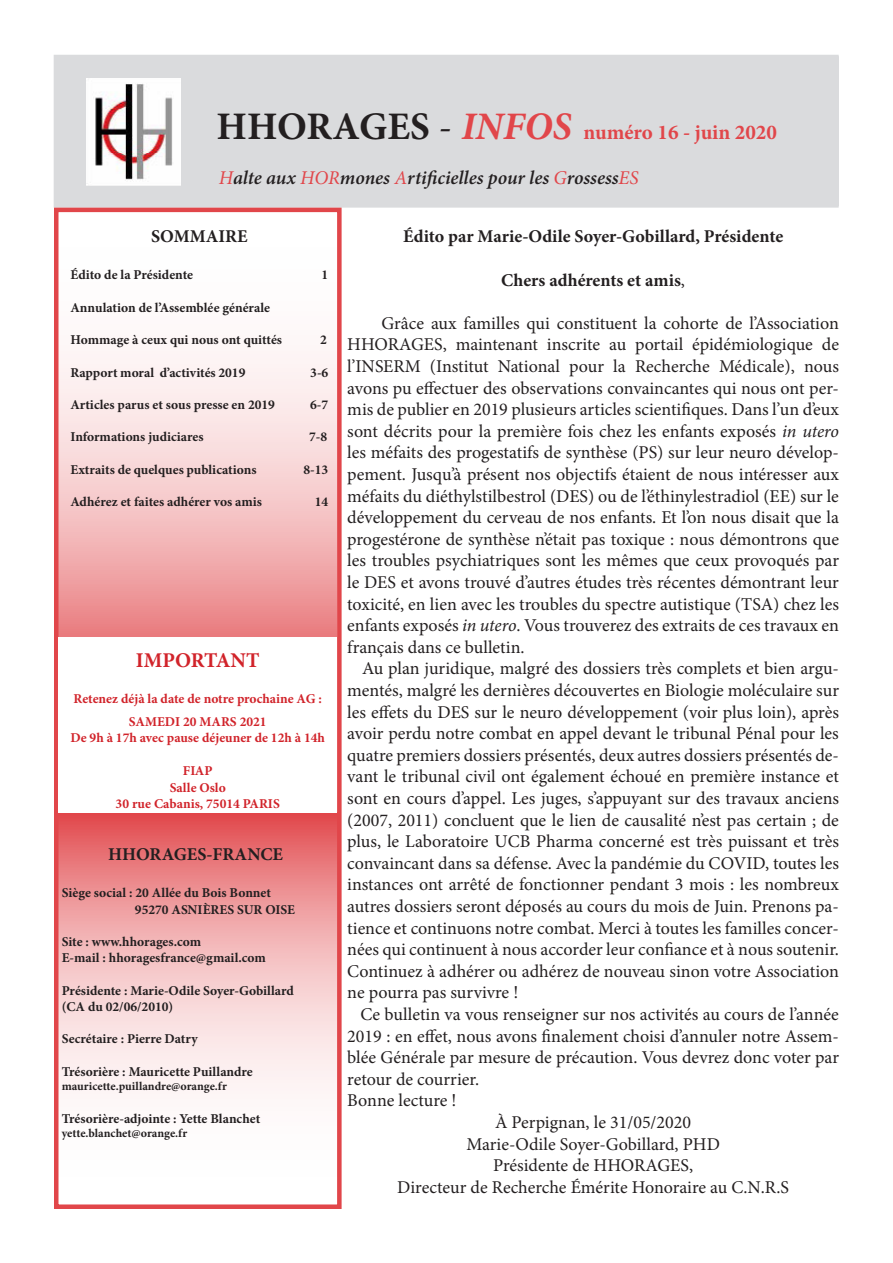
<style>
.page{position:relative;width:893px;height:1263px;background:#fff}
.page>*{position:absolute;margin:0;border:0;box-sizing:border-box;transform-origin:0 0}
.t1{font:700 21px "Minion Pro";color:#e1464a}
.t2{font:700 21px "Minion Pro";color:#d1232a}
.t3{font:italic 600 19.5px "Minion Pro";letter-spacing:-.005em;color:#231f20}
.t4{font:18px/21.6px "Minion Pro";color:#231f20;text-align:justify}
.t5{font:700 18px "Minion Pro";color:#231f20}
.t6{font:700 13.5px/16.2px "Minion Pro";color:#231f20}
.t7{font:700 13.5px/16.5px "Minion Pro";color:#d1232a;text-align:center}
.t8{font:700 12px "Minion Pro";color:#231f20}
.s1{font-size:39px;color:#231f20}
.s2{font-weight:400;font-size:39px;color:#231f20}
.s3{font-style:italic;font-size:39px}
.s4{font-weight:400;color:#e1464a}
.s5{font-weight:400}
.s6{font-style:italic}
</style>
<div class="page">
<div style="left:54px;top:55px;width:785px;height:153px;background:#dadbdd;border:2px solid #dadbdd"></div>
<svg style="left:53px;top:205px;width:291px;height:1004px"></svg>
<svg style="left:58px;top:213px;width:279px;height:424px"></svg>
<svg style="left:54px;top:813px;width:283px;height:391px"></svg>
<div style="left:58px;top:637px;width:279px;height:176px;background:#fff"></div>
<img style="left:86px;top:78px;width:95px;height:107px">
<p class="t1" style="left:217px;top:118px;width:562px"><span class="s1">HHORAGES</span> <span class="s2">-</span> <span class="s3">INFOS</span> numéro 16 - juin 2020</p>
<p class="t3" style="left:219px;top:164px;width:421px"><span class="s4">H</span>alte aux <span class="s4">HOR</span>mones <span class="s4">A</span>rtificielles pour les <span class="s4">G</span>rossess<span class="s4">ES</span></p>
<p class="t5" style="left:403px;top:224px;width:382px">Édito par Marie-Odile Soyer-Gobillard, Présidente</p>
<p class="t5" style="left:501px;top:267px;width:185px">Chers adhérents et amis<span class="s5">,</span></p>
<p class="t4" style="left:347px;top:312px;width:493px;text-indent:34px">Grâce aux familles qui constituent la cohorte de l’Association HHORAGES, maintenant inscrite au portail épidémiologique de l’INSERM (Institut National pour la Recherche Médicale), nous avons pu effectuer des observations convaincantes qui nous ont per&shy;mis de publier en 2019 plusieurs articles scientifiques. Dans l’un d’eux sont décrits pour la première fois chez les enfants exposés <span class="s6">in utero </span>les méfaits des progestatifs de synthèse (PS) sur leur neuro dévelop&shy;pement. Jusqu’à présent nos objectifs étaient de nous intéresser aux méfaits du diéthylstilbestrol (DES) ou de l’éthinylestradiol (EE) sur le développement du cerveau de nos enfants. Et l’on nous disait que la progestérone de synthèse n’était pas toxique : nous démontrons que les troubles psychiatriques sont les mêmes que ceux provoqués par le DES et avons trouvé d’autres études très récentes démontrant leur toxicité, en lien avec les troubles du spectre autistique (TSA) chez les enfants exposés <span class="s6">in utero</span>. Vous trouverez des extraits de ces travaux en français dans ce bulletin.</p>
<p class="t4" style="left:347px;top:658px;width:493px;text-indent:15px">Au plan juridique, malgré des dossiers très complets et bien argu&shy;mentés, malgré les dernières découvertes en Biologie moléculaire sur les effets du DES sur le neuro développement (voir plus loin), après avoir perdu notre combat en appel devant le tribunal Pénal pour les quatre premiers dossiers présentés, deux autres dossiers présentés de&shy;vant le tribunal civil ont également échoué en première instance et sont en cours d’appel. Les juges, s’appuyant sur des travaux anciens (2007, 2011) concluent que le lien de causalité n’est pas certain ; de plus, le Laboratoire UCB Pharma concerné est très puissant et très convaincant dans sa défense. Avec la pandémie du COVID, toutes les instances ont arrêté de fonctionner pendant 3 mois : les nombreux autres dossiers seront déposés au cours du mois de Juin. Prenons pa&shy;tience et continuons notre combat. Merci à toutes les familles concer&shy;nées qui continuent à nous accorder leur confiance et à nous soutenir.<br>Continuez à adhérer ou adhérez de nouveau sinon votre Association ne pourra pas survivre !</p>
<p class="t4" style="left:360px;top:1003px;width:480px">Ce bulletin va vous renseigner sur nos activités au cours de l’année</p>
<p class="t4" style="left:347px;top:1025px;width:493px">2019 : en effet, nous avons finalement choisi d’annuler notre Assem-</p>
<p class="t4" style="left:347px;top:1047px;width:493px">blée Générale par mesure de précaution. Vous devrez donc voter par</p>
<p class="t4" style="left:347px;top:1068px;width:133px">retour de courrier.</p>
<p class="t4" style="left:347px;top:1090px;width:111px">Bonne lecture !</p>
<p class="t4" style="left:495px;top:1111px;width:198px">À Perpignan, le 31/05/2020</p>
<p class="t4" style="left:466px;top:1133px;width:255px">Marie-Odile Soyer-Gobillard, PHD</p>
<p class="t4" style="left:493px;top:1155px;width:202px">Présidente de HHORAGES,</p>
<p class="t4" style="left:397px;top:1176px;width:393px">Directeur de Recherche Émérite Honoraire au C.N.R.S</p>
<p class="t5" style="left:151px;top:223px;width:98px">SOMMAIRE</p>
<p class="t6" style="left:70px;top:267px;width:124px">Édito de la Présidente</p>
<p class="t6" style="left:322px;top:267px;width:8px">1</p>
<p class="t6" style="left:70px;top:299px;width:201px">Annulation de l’Assemblée générale</p>
<p class="t6" style="left:70px;top:332px;width:213px">Hommage à ceux qui nous ont quittés</p>
<p class="t6" style="left:320px;top:332px;width:8px">2</p>
<p class="t6" style="left:70px;top:364px;width:177px">Rapport moral d’activités 2019</p>
<p class="t6" style="left:310px;top:364px;width:20px">3-6</p>
<p class="t6" style="left:70px;top:396px;width:206px">Articles parus et sous presse en 2019</p>
<p class="t6" style="left:310px;top:396px;width:20px">6-7</p>
<p class="t6" style="left:70px;top:429px;width:135px">Informations judiciares</p>
<p class="t6" style="left:309px;top:429px;width:20px">7-8</p>
<p class="t6" style="left:70px;top:461px;width:188px">Extraits de quelques publications</p>
<p class="t6" style="left:303px;top:461px;width:26px">8-13</p>
<p class="t6" style="left:70px;top:494px;width:193px">Adhérez et faites adhérer vos amis</p>
<p class="t6" style="left:315px;top:494px;width:15px">14</p>
<p class="t2" style="left:136px;top:646px;width:125px">IMPORTANT</p>
<p class="t7" style="left:74px;top:687px;width:250px;line-height:22.5px">Retenez déjà la date de notre prochaine AG :<br>SAMEDI 20 MARS 2021</p>
<p class="t7" style="left:70px;top:729px;width:256px">De 9h à 17h avec pause déjeuner de 12h à 14h</p>
<p class="t7" style="left:116px;top:762px;width:166px">FIAP<br>Salle Oslo<br>30 rue Cabanis, 75014 PARIS</p>
<p class="t5" style="left:108px;top:841px;width:177px">HHORAGES-FRANCE</p>
<p class="t6" style="left:135px;top:885px;width:162px;text-indent:-73px">Siège social : 20 Allée du Bois Bonnet<br>95270 ASNIÈRES SUR OISE</p>
<p class="t6" style="left:62px;top:933px;width:206px">Site : www.hhorages.com<br>E-mail : hhoragesfrance@gmail.com</p>
<p class="t6" style="left:62px;top:982px;width:234px">Présidente : Marie-Odile Soyer-Gobillard (CA du 02/06/2010)</p>
<p class="t6" style="left:62px;top:1031px;width:137px">Secrétaire : Pierre Datry</p>
<p class="t6" style="left:62px;top:1063px;width:193px">Trésorière : Mauricette Puillandre</p>
<p class="t8" style="left:62px;top:1078px;width:167px">mauricette.puillandre@orange.fr</p>
<p class="t6" style="left:62px;top:1110px;width:200px">Trésorière-adjointe : Yette Blanchet</p>
<p class="t8" style="left:62px;top:1124px;width:127px">yette.blanchet@orange.fr</p>
</div>
